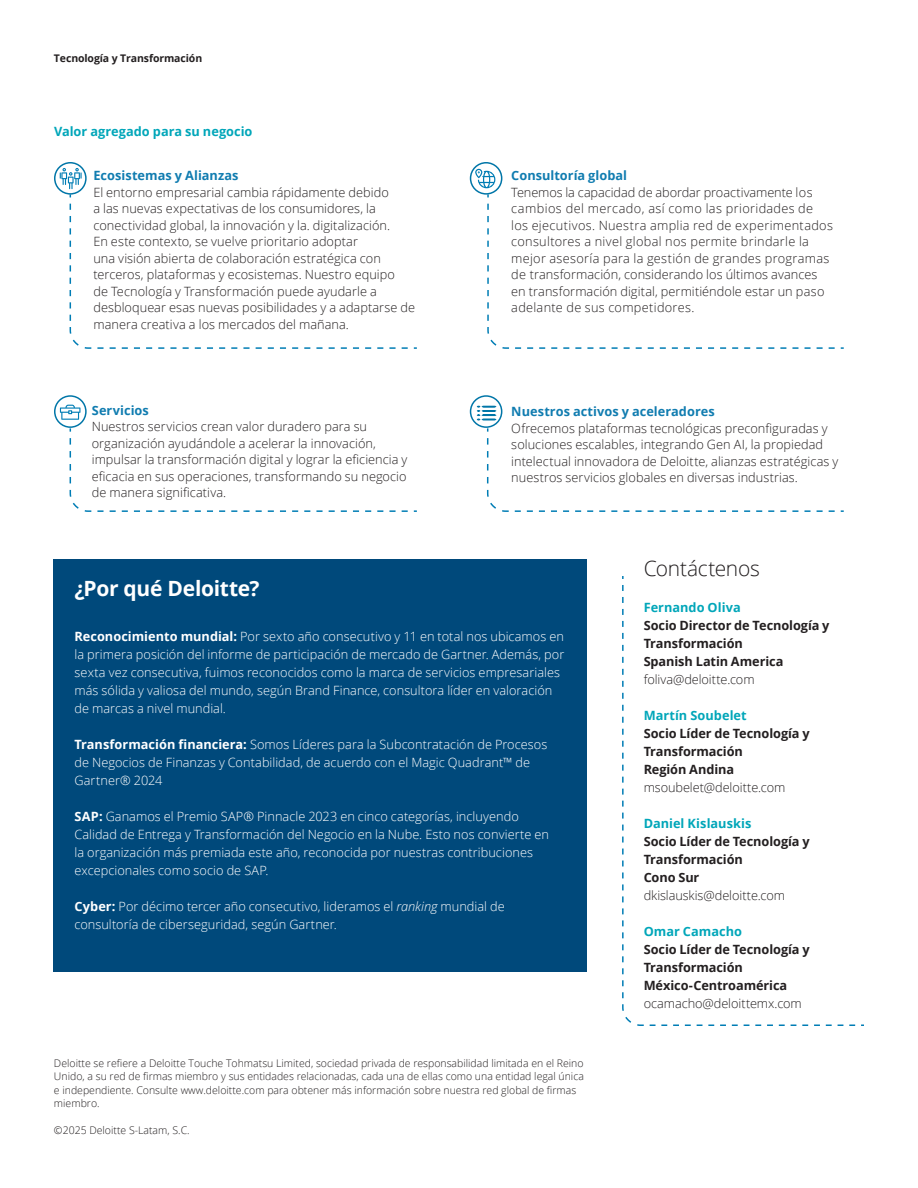
<style>
.page{position:relative;width:918px;height:1188px;background:#fff}
.page>*{position:absolute;margin:0;border:0;box-sizing:border-box;transform-origin:0 0}
.t1{font:700 21px "Open Sans";letter-spacing:-.015em;color:#fff}
.t2{font:300 21px "Open Sans";letter-spacing:-.015em;color:#231f20}
.t3{font:300 12.75px/16.5px "Open Sans";letter-spacing:.005em;color:#231f20}
.t4{font:300 12.75px/18px "Open Sans";letter-spacing:.005em;color:#fff}
.t5{font:700 12.75px/18px "Open Sans";letter-spacing:-.005em;color:#231f20}
.t6{font:700 12.75px "Open Sans";letter-spacing:.005em;color:#00a6b9}
.t7{font:700 12.75px "Open Sans";letter-spacing:.005em;color:#107cb0}
.t8{font:300 10.5px/13.5px "Open Sans";color:#231f20}
.t9{font:700 10.5px "Open Sans";letter-spacing:-.01em;color:#231f20}
.s1{font-weight:700}
.s2{font-style:italic}
</style>
<div class="page">
<svg style="left:60px;top:405px;width:20px;height:15px"></svg>
<div style="left:53px;top:560px;width:534px;height:412px;background:#00497b"></div>
<svg style="left:69px;top:195px;width:348px;height:154px"></svg>
<svg style="left:69px;top:427px;width:348px;height:85px"></svg>
<svg style="left:486px;top:427px;width:358px;height:85px"></svg>
<svg style="left:622px;top:576px;width:242px;height:450px"></svg>
<svg style="left:487px;top:195px;width:357px;height:154px"></svg>
<svg style="left:60px;top:168px;width:22px;height:21px"></svg>
<svg style="left:475px;top:169px;width:20px;height:19px"></svg>
<div style="left:470px;top:395px;width:32px;height:33px;border:2px solid #0076a8;border-radius:50%"></div>
<div style="left:54px;top:395px;width:33px;height:33px;border:2px solid #0076a8;border-radius:50%"></div>
<div style="left:54px;top:162px;width:33px;height:33px;border:2px solid #0076a8;border-radius:50%"></div>
<div style="left:470px;top:162px;width:32px;height:33px;border:2px solid #0076a8;border-radius:50%"></div>
<svg style="left:476px;top:405px;width:21px;height:16px"></svg>
<p class="t9" style="left:54px;top:51px;width:150px">Tecnología y Transformación</p>
<p class="t6" style="left:54px;top:122px;width:200px">Valor agregado para su negocio</p>
<p class="t7" style="left:93px;top:167px;width:147px">Ecosistemas y Alianzas</p>
<p class="t3" style="left:93px;top:184px;width:323px">El entorno empresarial cambia rápidamente debido<br>a las nuevas expectativas de los consumidores, la conectividad global, la innovación y la. digitalización.<br>En este contexto, se vuelve prioritario adoptar<br>una visión abierta de colaboración estratégica con terceros, plataformas y ecosistemas. Nuestro equipo<br>de Tecnología y Transformación puede ayudarle a desbloquear esas nuevas posibilidades y a adaptarse de manera creativa a los mercados del mañana.</p>
<p class="t7" style="left:92px;top:401px;width:59px">Servicios</p>
<p class="t3" style="left:92px;top:418px;width:317px">Nuestros servicios crean valor duradero para su organización ayudándole a acelerar la innovación, impulsar la transformación digital y lograr la eficiencia y eficacia en sus operaciones, transformando su negocio de manera significativa.</p>
<p class="t7" style="left:511px;top:167px;width:117px">Consultoría global</p>
<p class="t3" style="left:511px;top:184px;width:323px">Tenemos la capacidad de abordar proactivamente los cambios del mercado, así como las prioridades de los ejecutivos. Nuestra amplia red de experimentados consultores a nivel global nos permite brindarle la mejor asesoría para la gestión de grandes programas de transformación, considerando los últimos avances en transformación digital, permitiéndole estar un paso adelante de sus competidores.</p>
<p class="t7" style="left:511px;top:403px;width:205px">Nuestros activos y aceleradores</p>
<p class="t3" style="left:511px;top:419px;width:329px">Ofrecemos plataformas tecnológicas preconfiguradas y soluciones escalables, integrando Gen AI, la propiedad intelectual innovadora de Deloitte, alianzas estratégicas y nuestros servicios globales en diversas industrias.</p>
<h1 class="t1" style="left:75px;top:573px;width:187px">¿Por qué Deloitte?</h1>
<p class="t4" style="left:75px;top:627px;width:491px"><span class="s1">Reconocimiento mundial:</span> Por sexto año consecutivo y 11 en total nos ubicamos en la primera posición del informe de participación de mercado de Gartner. Además, por sexta vez consecutiva, fuimos reconocidos como la marca de servicios empresariales más sólida y valiosa del mundo, según Brand Finance, consultora líder en valoración de marcas a nivel mundial.</p>
<p class="t4" style="left:75px;top:735px;width:474px"><span class="s1">Transformación financiera:</span> Somos Líderes para la Subcontratación de Procesos de Negocios de Finanzas y Contabilidad, de acuerdo con el Magic Quadrant™ de<br>Gartner® 2024</p>
<p class="t4" style="left:75px;top:807px;width:476px"><span class="s1">SAP:</span> Ganamos el Premio SAP® Pinnacle 2023 en cinco categorías, incluyendo Calidad de Entrega y Transformación del Negocio en la Nube. Esto nos convierte en la organización más premiada este año, reconocida por nuestras contribuciones excepcionales como socio de SAP.</p>
<p class="t4" style="left:75px;top:897px;width:432px"><span class="s1">Cyber:</span> Por décimo tercer año consecutivo, lideramos el <span class="s2">ranking</span> mundial de consultoría de ciberseguridad, según Gartner.</p>
<p class="t8" style="left:54px;top:1056px;width:531px">Deloitte se refiere a Deloitte Touche Tohmatsu Limited, sociedad privada de responsabilidad limitada en el Reino Unido, a su red de firmas miembro y sus entidades relacionadas, cada una de ellas como una entidad legal única e independiente. Consulte www.deloitte.com para obtener más información sobre nuestra red global de firmas miembro.</p>
<p class="t8" style="left:54px;top:1123px;width:137px">©2025 Deloitte S-Latam, S.C.</p>
<h1 class="t2" style="left:644px;top:554px;width:118px">Contáctenos</h1>
<p class="t6" style="left:644px;top:598px;width:99px">Fernando Oliva</p>
<p class="t5" style="left:644px;top:616px;width:187px">Socio Director de Tecnología y<br>Transformación<br>Spanish Latin America</p>
<p class="t3" style="left:644px;top:671px;width:112px">foliva@deloitte.com</p>
<p class="t6" style="left:644px;top:706px;width:105px">Martín Soubelet</p>
<p class="t5" style="left:644px;top:724px;width:167px">Socio Líder de Tecnología y<br>Transformación<br>Región Andina</p>
<p class="t3" style="left:644px;top:779px;width:143px">msoubelet@deloitte.com</p>
<p class="t6" style="left:644px;top:814px;width:109px">Daniel Kislauskis</p>
<p class="t5" style="left:644px;top:832px;width:167px">Socio Líder de Tecnología y<br>Transformación<br>Cono Sur</p>
<p class="t3" style="left:644px;top:887px;width:143px">dkislauskis@deloitte.com</p>
<p class="t6" style="left:644px;top:922px;width:100px">Omar Camacho</p>
<p class="t5" style="left:644px;top:940px;width:167px">Socio Líder de Tecnología y<br>Transformación<br>México-Centroamérica</p>
<p class="t3" style="left:644px;top:995px;width:160px">ocamacho@deloittemx.com</p>
</div>
